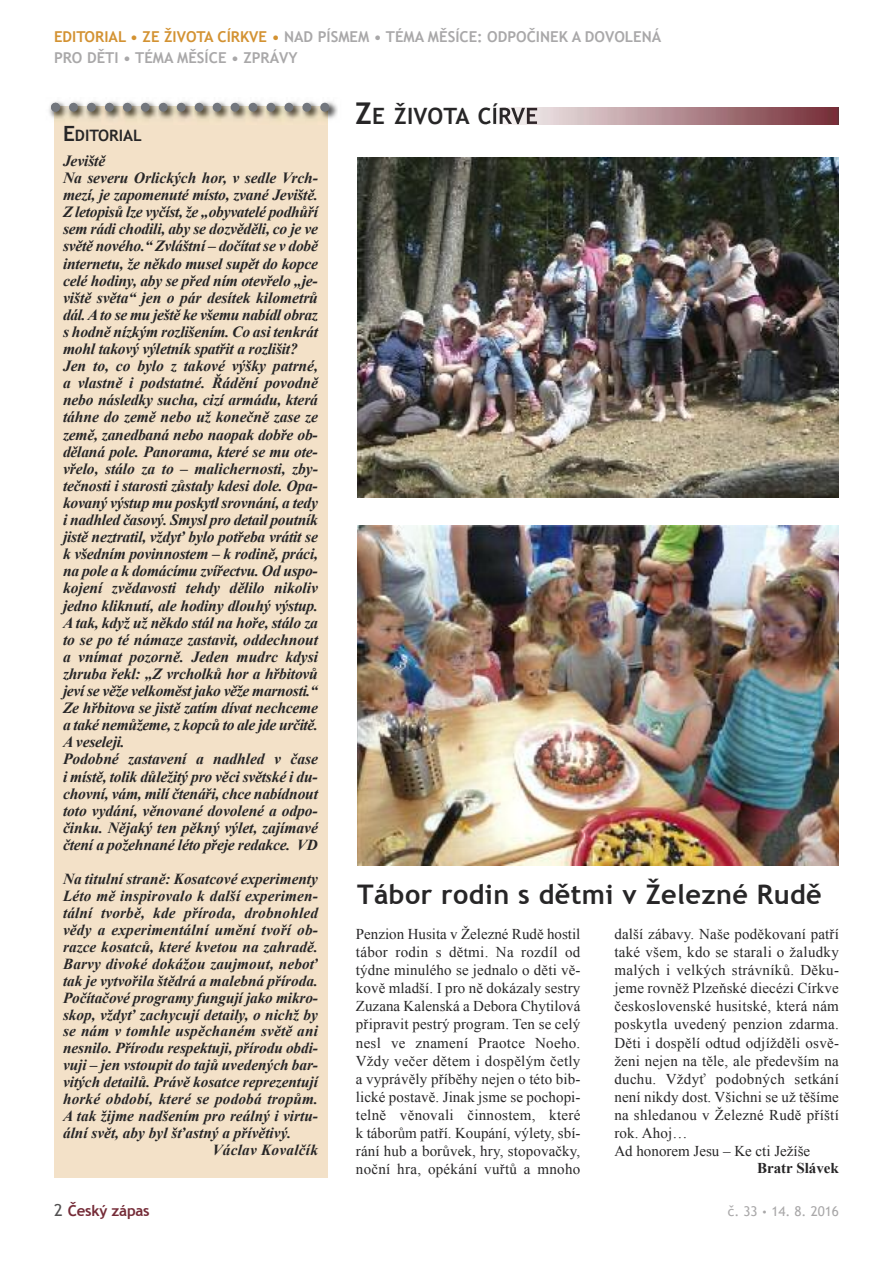
<style>
.page{position:relative;width:893px;height:1263px;background:#fff}
.page>*{position:absolute;margin:0;border:0;box-sizing:border-box;transform-origin:0 0}
.t1{font:700 27px "Trebuchet MS";letter-spacing:.015em;color:#272627}
.t2{font:700 22.5px "Trebuchet MS";letter-spacing:.005em;color:#272627}
.t3{font:700 15.75px "Trebuchet MS";color:#272627}
.t4{font:italic 700 15.6px/17.1px "Times New Roman";letter-spacing:-.015em;color:#272627}
.t5{font:italic 700 15.3px "Times New Roman";color:#272627}
.t6{font:15px/18px "Times New Roman";letter-spacing:.02em;color:#272627;text-align:justify}
.t7{font:700 15px/21px "Trebuchet MS";color:#a9a8a9}
.t8{font:700 15px "Times New Roman";color:#272627}
.t9{font:700 15px "Trebuchet MS";letter-spacing:-.015em;color:#752c38}
.t10{font:13.5px "Trebuchet MS";color:#a9a8a9}
.s1{color:#d39232}
.s2{font-size:21px}
.s3{font-size:15.3px}
.s4{font-weight:400;font-size:16.5px;color:#525152}
.s5{font-size:30px}
.s6{font-size:10.5px}
</style>
<div class="page">
<div style="left:54px;top:106px;width:273px;height:1072px;background:#f3e1c8"></div>
<img style="left:537px;top:107px;width:302px;height:17px">
<img style="left:488px;top:107px;width:49px;height:17px">
<img style="left:49px;top:101px;width:289px;height:23px">
<img style="left:54px;top:112px;width:273px;height:12px">
<svg style="left:51px;top:103px;width:278px;height:9px;background:#a19f9a"></svg>
<img style="left:357px;top:157px;width:482px;height:340px">
<img style="left:357px;top:525px;width:482px;height:341px">
<p class="t7" style="left:54px;top:26px;width:607px"><span class="s1">EDITORIAL • ZE ŽIVOTA CÍRKVE •</span> NAD PÍSMEM • TÉMA MĚSÍCE: ODPOČINEK A DOVOLENÁ<br>PRO DĚTI • TÉMA MĚSÍCE • ZPRÁVY</p>
<p class="t3" style="left:63px;top:126px;width:80px"><span class="s2">E</span>DITORIAL</p>
<p class="t4" style="left:63px;top:152px;width:256px">Jeviště<br>Na severu Orlických hor, v sedle Vrch&shy;mezí, je zapomenuté místo, zvané Jeviště.<br>Z letopisů lze vyčíst, že „obyvatelé podhůří sem rádi chodili, aby se dozvěděli, co je ve světě nového.“ Zvláštní – dočítat se v době internetu, že někdo musel supět do kopce celé hodiny, aby se před ním otevřelo „je&shy;viště světa“ jen o pár desítek kilometrů dál. Ato se mu ještě ke všemu nabídl obraz s hodně nízkým rozlišením. Co asi tenkrát mohl takový výletník spatřit a rozlišit?<br>Jen to, co bylo z takové výšky patrné, a vlastně i podstatné. Řádění povodně nebo následky sucha, cizí armádu, která táhne do země nebo už konečně zase ze země, zanedbaná nebo naopak dobře ob&shy;dělaná pole. Panorama, které se mu ote&shy;vřelo, stálo za to – malichernosti, zby&shy;tečnosti i starosti zůstaly kdesi dole. Opa&shy;kovaný výstup mu poskytl srovnání, a tedy i nadhled časový. Smysl pro detail poutník jistě neztratil, vždyť bylo potřeba vrátit se k všedním povinnostem – k rodině, práci, na pole a k domácímu zvířectvu. Od uspo&shy;kojení zvědavosti tehdy dělilo nikoliv jedno kliknutí, ale hodiny dlouhý výstup.<br>A tak, když už někdo stál na hoře, stálo za to se po té námaze zastavit, oddechnout a vnímat pozorně. Jeden mudrc kdysi zhruba řekl: „Z vrcholků hor a hřbitovů jeví se věže velkoměst jako věže marnosti.“ Ze hřbitova se jistě zatím dívat nechceme a také nemůžeme, z kopců to ale jde určitě.<br>A veseleji.<br>Podobné zastavení a nadhled v čase i místě, tolik důležitý pro věci světské i du&shy;chovní, vám, milí čtenáři, chce nabídnout toto vydání, věnované dovolené a odpo&shy;činku. Nějaký ten pěkný výlet, zajímavé čtení a požehnané léto přeje redakce. <span class="s3">VD</span></p>
<p class="t5" style="left:63px;top:870px;width:256px">Na titulní straně: Kosatcové experimenty</p>
<p class="t5" style="left:63px;top:887px;width:255px">Léto mě inspirovalo k další experimen-</p>
<p class="t5" style="left:63px;top:904px;width:256px">tální tvorbě, kde příroda, drobnohled</p>
<p class="t5" style="left:63px;top:921px;width:255px">vědy a experimentální umění tvoří ob-</p>
<p class="t5" style="left:63px;top:938px;width:256px">razce kosatců, které kvetou na zahradě.</p>
<p class="t5" style="left:63px;top:955px;width:256px">Barvy divoké dokážou zaujmout, neboť</p>
<p class="t5" style="left:63px;top:972px;width:256px">tak je vytvořila štědrá a malebná příroda.</p>
<p class="t5" style="left:63px;top:989px;width:255px">Počítačové programy fungují jako mikro-</p>
<p class="t5" style="left:63px;top:1006px;width:256px">skop, vždyť zachycují detaily, o nichž by</p>
<p class="t5" style="left:63px;top:1023px;width:256px">se nám v tomhle uspěchaném světě ani</p>
<p class="t5" style="left:63px;top:1040px;width:255px">nesnilo. Přírodu respektuji, přírodu obdi-</p>
<p class="t5" style="left:63px;top:1057px;width:255px">vuji – jen vstoupit do tajů uvedených bar-</p>
<p class="t5" style="left:63px;top:1074px;width:256px">vitých detailů. Právě kosatce reprezentují</p>
<p class="t5" style="left:63px;top:1090px;width:256px">horké období, které se podobá tropům.</p>
<p class="t5" style="left:63px;top:1107px;width:255px">A tak žijme nadšením pro reálný i virtu-</p>
<p class="t5" style="left:63px;top:1124px;width:230px">ální svět, aby byl šťastný a přívětivý.</p>
<p class="t5" style="left:212px;top:1141px;width:107px">Václav Kovalčík</p>
<p class="t9" style="left:54px;top:1202px;width:97px"><span class="s4">2</span> ČESKÝ ZÁPAS</p>
<h2 class="t2" style="left:355px;top:103px;width:184px"><span class="s5">Z</span>E ŽIVOTA CÍRVE</h2>
<h1 class="t1" style="left:357px;top:879px;width:466px">TÁBOR RODIN S DĚTMI V ŽELEZNÉ RUDĚ</h1>
<p class="t6" style="left:356px;top:925px;width:226px">Penzion Husita v Železné Rudě hostil tábor rodin s dětmi. Na rozdíl od týdne minulého se jednalo o děti vě&shy;kově mladší. I pro ně dokázaly sestry Zuzana Kalenská a Debora Chytilová připravit pestrý program. Ten se celý nesl ve znamení Praotce Noeho.<br>Vždy večer dětem i dospělým četly a vyprávěly příběhy nejen o této bib&shy;lické postavě. Jinak jsme se pochopi&shy;telně věnovali činnostem, které k táborům patří. Koupání, výlety, sbí&shy;rání hub a borůvek, hry, stopovačky, noční hra, opékání vuřtů a mnoho</p>
<p class="t6" style="left:614px;top:925px;width:226px;text-align:left">další zábavy. Naše poděkovaní patří také všem, kdo se starali o žaludky malých i velkých strávníků. Děku&shy;jeme rovněž Plzeňské diecézi Církve československé husitské, která nám poskytla uvedený penzion zdarma.<br>Děti i dospělí odtud odjížděli osvě&shy;ženi nejen na těle, ale především na duchu. Vždyť podobných setkání není nikdy dost. Všichni se už těšíme na shledanou v Železné Rudě příští rok. Ahoj…<br>Ad honorem Jesu – Ke cti Ježíše</p>
<p class="t8" style="left:757px;top:1160px;width:83px">Bratr Slávek</p>
<p class="t10" style="left:728px;top:1203px;width:113px">č. 33 <span class="s6">•</span> 14. 8. 2016</p>
</div>
